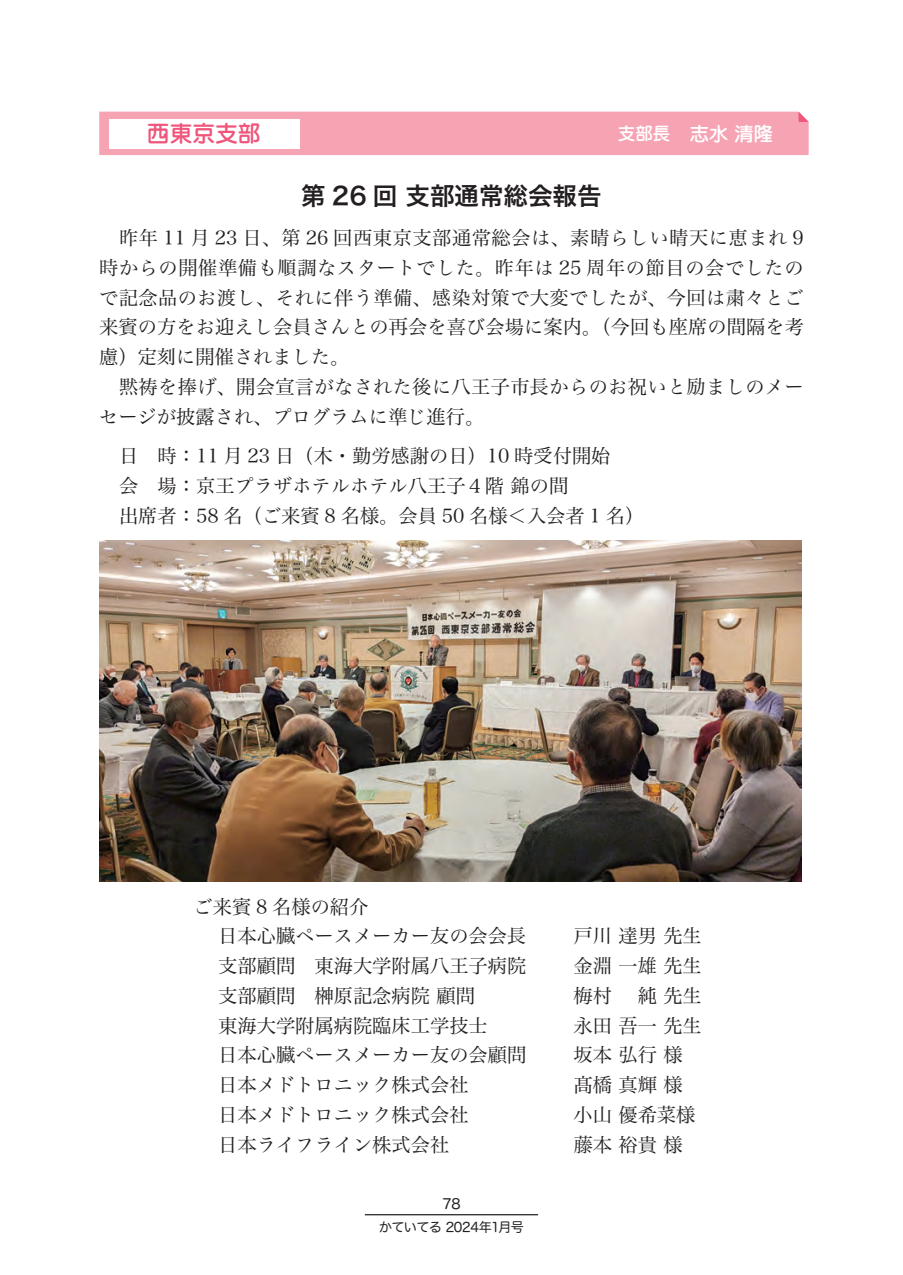
<style>
.page{position:relative;width:903px;height:1275px;background:#fff}
.page>*{position:absolute;margin:0;border:0;box-sizing:border-box;transform-origin:0 0}
.t1{font:24.5px "Hira Kaku Pro W6";color:#231f20}
.t2{font:500 22.75px "Jun 34 Pro";color:#f0557b}
.t3{font:19.25px/29.8px "Hira Min Pro W3";color:#231f20}
.t4{font:500 19.25px "Jun 34 Pro";color:#fff}
.t5{font:14px "Hira Maru Pro W4";color:#231f20}
.t6{font:13.12px "Hira Maru Pro W4";letter-spacing:-.05em;color:#231f20}
.s1{font-size:17.5px}
</style>
<div class="page">
<hr style="left:365px;top:1214px;width:173px;height:1px;background:#231f20">
<div style="left:99px;top:112px;width:710px;height:43px;background:#f6a3b4"></div>
<div style="left:109px;top:119px;width:190px;height:30px;background:#fff"></div>
<img style="left:99px;top:540px;width:702px;height:341px">
<p class="t2" style="left:147px;top:115px;width:115px">西東京支部</p>
<p class="t4" style="left:618px;top:118px;width:157px"><span class="s1">支部長</span>　志水 清隆</p>
<p class="t1" style="left:301px;top:174px;width:302px">第 26 回 支部通常総会報告</p>
<p class="t3" style="left:99px;top:221px;width:706px;text-align:justify;text-indent:20px">昨年 11 月 23 日、第 26 回西東京支部通常総会は、素晴らしい晴天に恵まれ 9時からの開催準備も順調なスタートでした。昨年は 25 周年の節目の会でしたので記念品のお渡し、それに伴う準備、感染対策で大変でしたが、今回は粛々とご来賓の方をお迎えし会員さんとの再会を喜び会場に案内。（今回も座席の間隔を考慮）定刻に開催されました。</p>
<p class="t3" style="left:99px;top:370px;width:706px;text-indent:20px">黙祷を捧げ、開会宣言がなされた後に八王子市長からのお祝いと励ましのメーセージが披露され、プログラムに準じ進行。</p>
<p class="t3" style="left:119px;top:439px;width:527px">日　時：11 月 23 日（木・勤労感謝の日）10 時受付開始<br>会　場：京王プラザホテルホテル八王子４階 錦の間<br>出席者：58 名（ご来賓 8 名様。会員 50 名様＜入会者 1 名）</p>
<p class="t3" style="left:218px;top:890px;width:310px;text-indent:-25px">ご来賓 8 名様の紹介<br>日本心臓ペースメーカー友の会会長</p>
<p class="t3" style="left:573px;top:919px;width:130px">戸川 達男 先生</p>
<p class="t3" style="left:218px;top:949px;width:309px">支部顧問　東海大学附属八王子病院</p>
<p class="t3" style="left:573px;top:949px;width:130px">金淵 一雄 先生</p>
<p class="t3" style="left:218px;top:979px;width:258px">支部顧問　榊原記念病院 顧問</p>
<p class="t3" style="left:573px;top:979px;width:130px">梅村　 純 先生</p>
<p class="t3" style="left:218px;top:1009px;width:271px">東海大学附属病院臨床工学技士</p>
<p class="t3" style="left:573px;top:1009px;width:130px">永田 吾一 先生</p>
<p class="t3" style="left:218px;top:1038px;width:309px">日本心臓ペースメーカー友の会顧問</p>
<p class="t3" style="left:573px;top:1038px;width:111px">坂本 弘行 様</p>
<p class="t3" style="left:218px;top:1068px;width:252px">日本メドトロニック株式会社</p>
<p class="t3" style="left:573px;top:1068px;width:111px">髙橋 真輝 様</p>
<p class="t3" style="left:218px;top:1098px;width:252px">日本メドトロニック株式会社</p>
<p class="t3" style="left:573px;top:1098px;width:123px">小山 優希菜様</p>
<p class="t3" style="left:218px;top:1128px;width:232px">日本ライフライン株式会社</p>
<p class="t3" style="left:573px;top:1128px;width:111px">藤本 裕貴 様</p>
<p class="t5" style="left:442px;top:1191px;width:20px">78</p>
<p class="t6" style="left:379px;top:1215px;width:146px">かていてる 2024年1月号</p>
</div>
